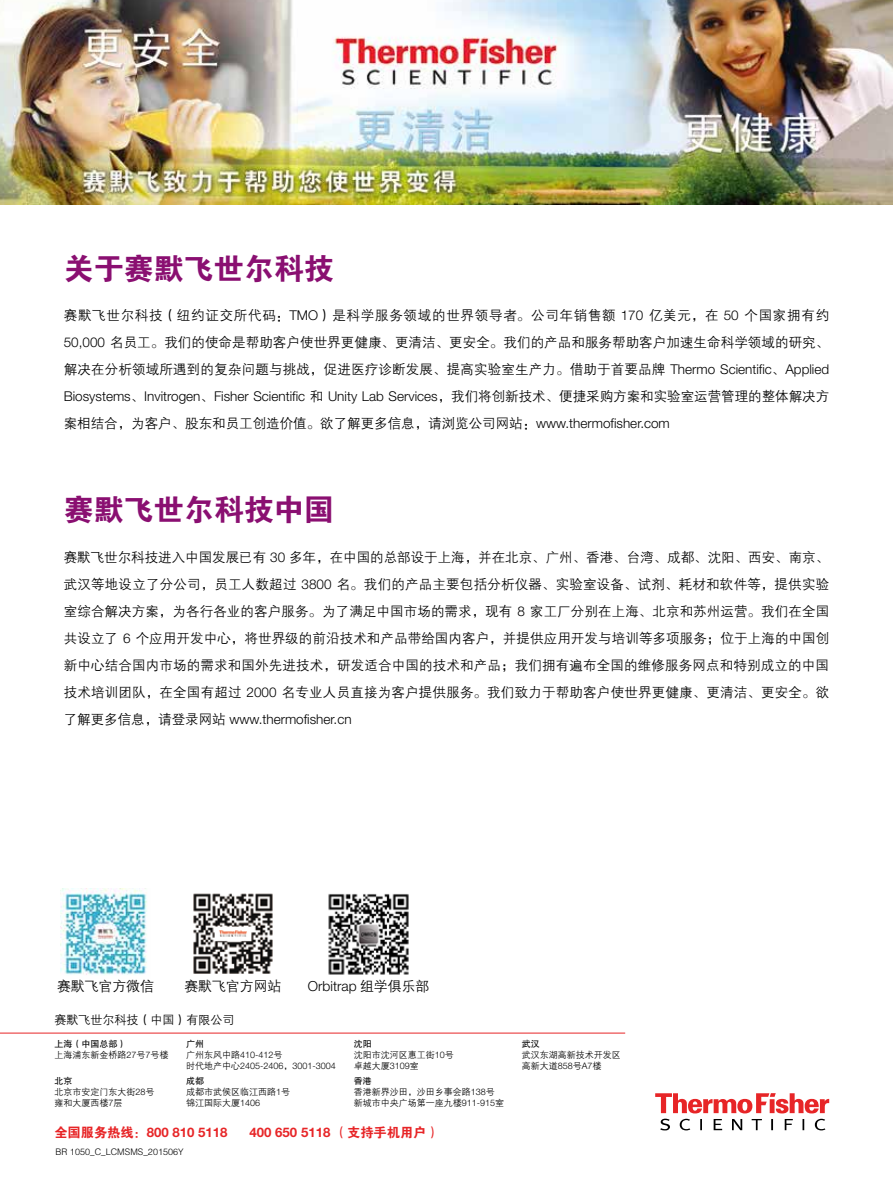
<style>
.page{position:relative;width:893px;height:1191px;background:#fff}
.page>*{position:absolute;margin:0;border:0;box-sizing:border-box;transform-origin:0 0}
.t1{font:30px "FZDHTJW GB1 0";color:#8a0f71}
.t2{font:13.8px "FZZDXJW GB1 0";color:#000}
.t3{font:300 13.8px "Helvetica Neue LT Std";color:#000}
.t4{font:13.5px/27px "FZZDXJW GB1 0";letter-spacing:.015em;color:#000;text-align:justify}
.t5{font:300 13.5px "Helvetica Neue LT Std";color:#000}
.t6{font:700 13.2px "Helvetica Neue LT Std";color:#e72527}
.t7{font:12px "FZZDXJW GB1 0";color:#000}
.t8{font:9px/10.8px "FZZDXJW GB1 0";color:#000}
.t9{font:300 9px "Helvetica Neue LT Std";color:#000}
.t10{font:9px "FZHTJW GB1 0";color:#000}
.s1{font-family:"Helvetica Neue LT Std";font-weight:300}
.s2{font-family:"FZZDXJW GB1 0";font-weight:400}
.s3{font-family:"FZDHTJW GB1 0";font-weight:400}
</style>
<div class="page">
<img style="left:0;top:0;width:893px;height:204px">
<hr style="left:0;top:1032px;width:625px;height:1px;background:#e72527">
<img style="left:60px;top:888px;width:87px;height:87px">
<img style="left:193px;top:893px;width:80px;height:81px">
<img style="left:328px;top:893px;width:81px;height:82px">
<svg style="left:655px;top:1093px;width:174px;height:37px"></svg>
<h1 class="t1" style="left:64px;top:252px;width:271px">关于赛默飞世尔科技</h1>
<p class="t4" style="left:64px;top:302px;width:767px">赛默飞世尔科技（纽约证交所代码：<span class="s1">TMO</span>）是科学服务领域的世界领导者。公司年销售额 <span class="s1">170</span> 亿美元，在 <span class="s1">50</span> 个国家拥有约<span class="s1">50,000</span> 名员工。我们的使命是帮助客户使世界更健康、更清洁、更安全。我们的产品和服务帮助客户加速生命科学领域的研究、解决在分析领域所遇到的复杂问题与挑战，促进医疗诊断发展、提高实验室生产力。借助于首要品牌 <span class="s1">Thermo Scientific</span>、<span class="s1">Applied</span></p>
<p class="t5" style="left:64px;top:388px;width:767px">Biosystems<span class="s2">、</span>Invitrogen<span class="s2">、</span>Fisher Scientific <span class="s2">和</span> Unity Lab Services<span class="s2">，我们将创新技术、便捷采购方案和实验室运营管理的整体解决方</span></p>
<p class="t4" style="left:64px;top:410px;width:608px">案相结合，为客户、股东和员工创造价值。欲了解更多信息，请浏览公司网站：<span class="s1">www.thermofisher.com</span></p>
<h1 class="t1" style="left:64px;top:493px;width:271px">赛默飞世尔科技中国</h1>
<p class="t4" style="left:64px;top:544px;width:767px">赛默飞世尔科技进入中国发展已有 <span class="s1">30</span> 多年，在中国的总部设于上海，并在北京、广州、香港、台湾、成都、沈阳、西安、南京、武汉等地设立了分公司，员工人数超过 <span class="s1">3800</span> 名。我们的产品主要包括分析仪器、实验室设备、试剂、耗材和软件等，提供实验室综合解决方案，为各行各业的客户服务。为了满足中国市场的需求，现有 <span class="s1">8</span> 家工厂分别在上海、北京和苏州运营。我们在全国共设立了 <span class="s1">6</span> 个应用开发中心，将世界级的前沿技术和产品带给国内客户，并提供应用开发与培训等多项服务；位于上海的中国创新中心结合国内市场的需求和国外先进技术，研发适合中国的技术和产品；我们拥有遍布全国的维修服务网点和特别成立的中国技术培训团队，在全国有超过 <span class="s1">2000</span> 名专业人员直接为客户提供服务。我们致力于帮助客户使世界更健康、更清洁、更安全。欲</p>
<p class="t5" style="left:64px;top:711px;width:289px"><span class="s2">了解更多信息，请登录网站</span> www.thermofisher.cn</p>
<p class="t2" style="left:57px;top:978px;width:98px">赛默飞官方微信</p>
<p class="t2" style="left:184px;top:978px;width:98px">赛默飞官方网站</p>
<p class="t3" style="left:308px;top:977px;width:123px">Orbitrap <span class="s2">组学俱乐部</span></p>
<p class="t7" style="left:54px;top:1013px;width:181px">赛默飞世尔科技（中国）有限公司</p>
<p class="t10" style="left:186px;top:1039px;width:19px">广州</p>
<p class="t8" style="left:186px;top:1049px;width:98px">广州东风中路<span class="s1">410-412</span>号</p>
<p class="t9" style="left:186px;top:1060px;width:151px"><span class="s2">时代地产中心</span>2405-2406<span class="s2">，</span>3001-3004</p>
<p class="t10" style="left:186px;top:1075px;width:19px">成都</p>
<p class="t8" style="left:186px;top:1086px;width:106px">成都市武侯区临江西路<span class="s1">1</span>号锦江国际大厦<span class="s1">1406</span></p>
<p class="t10" style="left:54px;top:1039px;width:73px">上海（中国总部）</p>
<p class="t8" style="left:54px;top:1049px;width:116px">上海浦东新金桥路<span class="s1">27</span>号<span class="s1">7</span>号楼</p>
<p class="t10" style="left:54px;top:1075px;width:19px">北京</p>
<p class="t8" style="left:54px;top:1086px;width:102px">北京市安定门东大街<span class="s1">28</span>号雍和大厦西楼<span class="s1">7</span>层</p>
<p class="t6" style="left:54px;top:1124px;width:175px"><span class="s3">全国服务热线：</span>800 810 5118</p>
<p class="t6" style="left:250px;top:1124px;width:192px">400 650 5118 <span class="s3">（支持手机用户）</span></p>
<p class="t10" style="left:354px;top:1039px;width:19px">沈阳</p>
<p class="t8" style="left:354px;top:1049px;width:102px">沈阳市沈河区惠工街<span class="s1">10</span>号卓越大厦<span class="s1">3109</span>室</p>
<p class="t10" style="left:354px;top:1075px;width:19px">香港</p>
<p class="t8" style="left:354px;top:1086px;width:152px">香港新界沙田，沙田乡事会路<span class="s1">138</span>号新城市中央广场第一座九楼<span class="s1">911-915</span>室</p>
<p class="t8" style="left:55px;top:1146px;width:130px">BR 1050_C_LCMSMS_201506Y</p>
<p class="t10" style="left:522px;top:1039px;width:19px">武汉</p>
<p class="t8" style="left:522px;top:1049px;width:100px">武汉东湖高新技术开发区高新大道<span class="s1">858</span>号<span class="s1">A7</span>楼</p>
</div>
